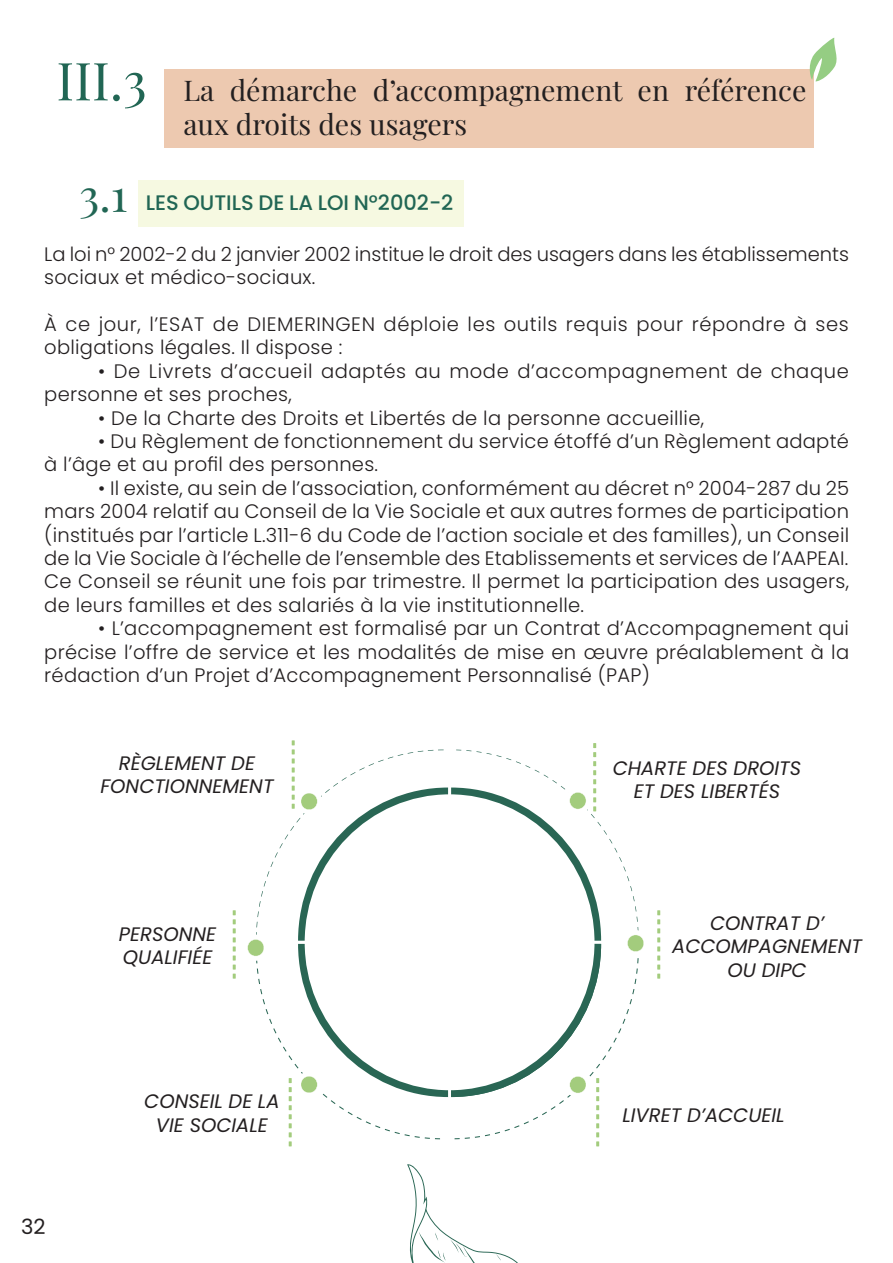
<style>
.page{position:relative;width:893px;height:1263px;background:#fff}
.page>*{position:absolute;margin:0;border:0;box-sizing:border-box;transform-origin:0 0}
.t1{font:52.5px "Playfair Display";color:#216654}
.t2{font:45px "Playfair Display";color:#216654}
.t3{font:28.5px/34.2px "Playfair Display";color:#231f20}
.t4{font:500 21px "Poppins";color:#216654}
.t5{font:21px "Poppins";color:#231f20}
.t6{font:300 19.5px/23.4px "Poppins";letter-spacing:.015em;color:#231f20}
.t7{font:italic 19.5px/23.4px "Poppins";color:#231f20;text-align:center}
</style>
<div class="page">
<div style="left:164px;top:69px;width:650px;height:79px;background:#edc9b0"></div>
<svg style="left:809px;top:37px;width:28px;height:45px"></svg>
<div style="left:138px;top:180px;width:325px;height:47px;background:#f6f9e1"></div>
<svg style="left:233px;top:910px;width:3px;height:69px"></svg>
<svg style="left:657px;top:910px;width:3px;height:69px"></svg>
<svg style="left:247px;top:740px;width:397px;height:406px"></svg>
<svg style="left:407px;top:1164px;width:111px;height:99px"></svg>
<p class="t1" style="left:56px;top:40px;width:92px">III.3</p>
<p class="t3" style="left:183px;top:71px;width:624px">La démarche d’accompagnement en référence aux droits des usagers</p>
<p class="t2" style="left:79px;top:160px;width:50px">3.1</p>
<p class="t4" style="left:146px;top:191px;width:309px">LES OUTILS DE LA LOI N°2002-2</p>
<p class="t6" style="left:44px;top:242px;width:806px">La loi n° 2002-2 du 2 janvier 2002 institue le droit des usagers dans les établissements sociaux et médico-sociaux.</p>
<p class="t6" style="left:44px;top:312px;width:806px">À ce jour, l’ESAT de DIEMERINGEN déploie les outils requis pour répondre à ses obligations légales. Il dispose :</p>
<p class="t6" style="left:44px;top:359px;width:806px;text-indent:54px">• De Livrets d’accueil adaptés au mode d’accompagnement de chaque personne et ses proches,</p>
<p class="t6" style="left:98px;top:406px;width:607px">• De la Charte des Droits et Libertés de la personne accueillie,</p>
<p class="t6" style="left:44px;top:429px;width:806px;text-indent:54px">• Du Règlement de fonctionnement du service étoffé d’un Règlement adapté à l’âge et au profil des personnes.</p>
<p class="t6" style="left:44px;top:476px;width:806px;text-align:justify;text-indent:54px">• Il existe, au sein de l’association, conformément au décret n° 2004-287 du 25 mars 2004 relatif au Conseil de la Vie Sociale et aux autres formes de participation (institués par l’article L.311-6 du Code de l’action sociale et des familles), un Conseil de la Vie Sociale à l’échelle de l’ensemble des Etablissements et services de l’AAPEAI.<br>Ce Conseil se réunit une fois par trimestre. Il permet la participation des usagers, de leurs familles et des salariés à la vie institutionnelle.</p>
<p class="t6" style="left:44px;top:617px;width:806px;text-align:justify;text-indent:54px">• L’accompagnement est formalisé par un Contrat d’Accompagnement qui précise l’offre de service et les modalités de mise en œuvre préalablement à la rédaction d’un Projet d’Accompagnement Personnalisé (PAP)</p>
<p class="t5" style="left:21px;top:1214px;width:26px">32</p>
<p class="t7" style="left:100px;top:752px;width:175px">RÈGLEMENT DE<br>FONCTIONNEMENT</p>
<p class="t7" style="left:119px;top:922px;width:99px;text-align:left">PERSONNE<br>QUALIFIÉE</p>
<p class="t7" style="left:144px;top:1090px;width:137px">CONSEIL DE LA<br>VIE SOCIALE</p>
<p class="t7" style="left:613px;top:756px;width:190px">CHARTE DES DROITS<br>ET DES LIBERTÉS</p>
<p class="t7" style="left:672px;top:912px;width:191px">CONTRAT D’<br>ACCOMPAGNEMENT<br>OU DIPC</p>
<p class="t7" style="left:622px;top:1104px;width:164px">LIVRET D’ACCUEIL</p>
</div>
